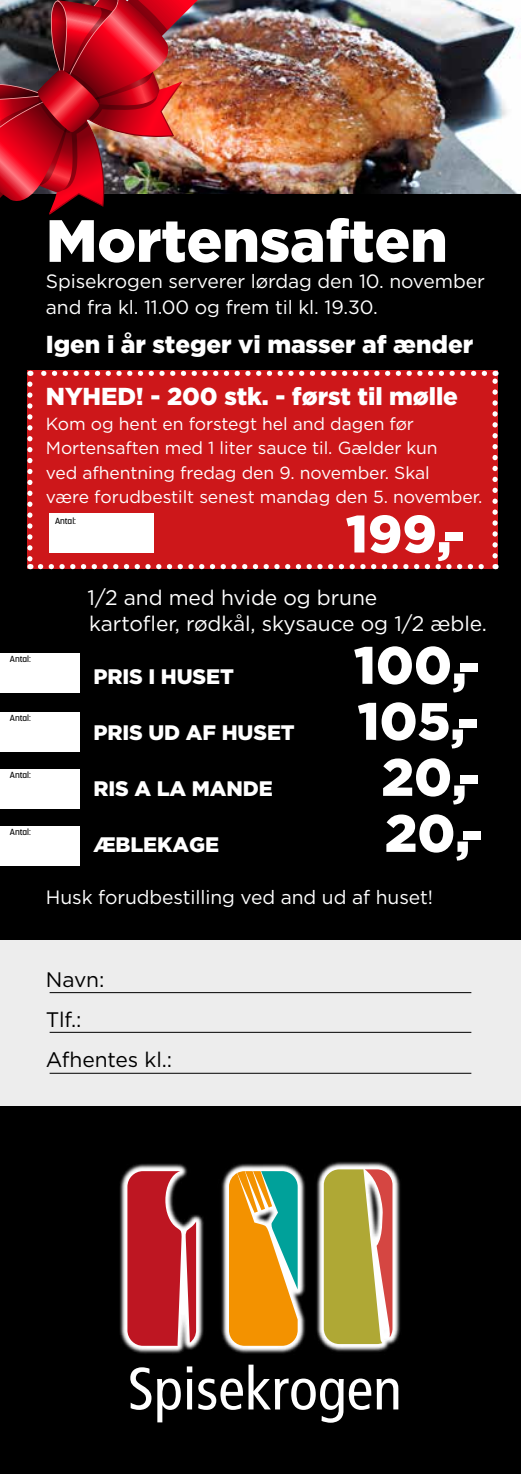
<style>
.page{position:relative;width:521px;height:1474px;background:#fff}
.page>*{position:absolute;margin:0;border:0;box-sizing:border-box;transform-origin:0 0}
.t1{font:condensed 59.68px "Frutiger";color:#fff}
.t2{font:900 59.5px "Gotham";letter-spacing:-.005em;color:#fff}
.t3{font:900 52.5px "Gotham";letter-spacing:-.005em;color:#fff}
.t4{font:900 24.5px/52.5px "Gotham";letter-spacing:-.005em;color:#fff}
.t5{font:21px/26.2px "Gotham";letter-spacing:-.005em;color:#fff}
.t6{font:900 21px "Gotham";letter-spacing:-.005em;color:#fff}
.t7{font:21px/40.2px "Gotham";letter-spacing:-.005em;color:#000}
.t8{font:19.25px/26.2px "Gotham";letter-spacing:-.005em;color:#fff}
.t9{font:17.5px/24.5px "Gotham";letter-spacing:-.005em;color:#fff}
.t10{font:500 8.75px "Korolev";color:#000}
</style>
<div class="page">
<div style="left:0;top:0;width:521px;height:1473px;background:#000"></div>
<div style="left:27px;top:371px;width:471px;height:198px;background:#cd171a"></div>
<svg style="left:27px;top:384px;width:6px;height:185px"></svg>
<svg style="left:40px;top:564px;width:456px;height:5px"></svg>
<svg style="left:492px;top:371px;width:6px;height:185px"></svg>
<svg style="left:30px;top:371px;width:454px;height:5px"></svg>
<svg style="left:120px;top:1162px;width:280px;height:192px"></svg>
<svg style="left:229px;top:1171px;width:69px;height:174px;background:#c59f39"></svg>
<svg style="left:127px;top:1171px;width:69px;height:174px;background:#b5343d"></svg>
<svg style="left:324px;top:1169px;width:68px;height:174px;background:#bca352"></svg>
<div style="left:0;top:940px;width:521px;height:165px;background:#ededed"></div>
<hr style="left:50px;top:992px;width:421px;height:1px;background:#000">
<hr style="left:50px;top:1031px;width:421px;height:1px;background:#000">
<hr style="left:50px;top:1072px;width:421px;height:1px;background:#000">
<img style="left:198px;top:0;width:323px;height:193px">
<img style="left:182px;top:0;width:16px;height:194px">
<img style="left:0;top:0;width:182px;height:215px">
<div style="left:0;top:653px;width:79px;height:39px;background:#fff"></div>
<div style="left:0;top:712px;width:79px;height:40px;background:#fff"></div>
<div style="left:0;top:769px;width:79px;height:40px;background:#fff"></div>
<div style="left:0;top:826px;width:79px;height:40px;background:#fff"></div>
<div style="left:50px;top:513px;width:104px;height:40px;background:#fff"></div>
<p class="t10" style="left:10px;top:653px;width:23px">Antal:</p>
<p class="t10" style="left:10px;top:712px;width:23px">Antal:</p>
<p class="t10" style="left:10px;top:769px;width:23px">Antal:</p>
<p class="t10" style="left:10px;top:826px;width:23px">Antal:</p>
<h2 class="t2" style="left:46px;top:206px;width:403px">Mortensaften</h2>
<p class="t8" style="left:46px;top:268px;width:440px">Spisekrogen serverer lørdag den 10. november and fra kl. 11.00 og frem til kl. 19.30.</p>
<h3 class="t4" style="left:46px;top:317px;width:429px">Igen i år steger vi masser af ænder<br>NYHED! - 200 stk. - først til mølle</h3>
<p class="t9" style="left:46px;top:411px;width:438px">Kom og hent en forstegt hel and dagen før Mortensaften med 1 liter sauce til. Gælder kun<br>ved afhentning fredag den 9. november. Skal<br>være forudbestilt senest mandag den 5. november.</p>
<h3 class="t3" style="left:346px;top:503px;width:120px">199,-</h3>
<p class="t5" style="left:88px;top:584px;width:401px">1/2 and med hvide og brune<br>kartofler, rødkål, skysauce og 1/2 æble.</p>
<p class="t6" style="left:46px;top:664px;width:190px">■ PRIS I HUSET</p>
<p class="t10" style="left:55px;top:515px;width:23px">Antal:</p>
<h3 class="t3" style="left:354px;top:635px;width:127px">100,-</h3>
<p class="t6" style="left:46px;top:720px;width:250px">■ PRIS UD AF HUSET</p>
<p class="t6" style="left:46px;top:776px;width:228px">■ RIS A LA MANDE</p>
<h3 class="t3" style="left:357px;top:691px;width:122px">105,-</h3>
<h3 class="t3" style="left:381px;top:747px;width:100px">20,-</h3>
<h3 class="t3" style="left:385px;top:803px;width:100px">20,-</h3>
<p class="t8" style="left:46px;top:884px;width:389px">Husk forudbestilling ved and ud af huset!</p>
<p class="t6" style="left:46px;top:832px;width:175px">■ ÆBLEKAGE</p>
<p class="t7" style="left:46px;top:958px;width:128px">Navn:<br>Tlf.:<br>Afhentes kl.:</p>
<h1 class="t1" style="left:128px;top:1353px;width:276px">Spisekrogen</h1>
</div>
